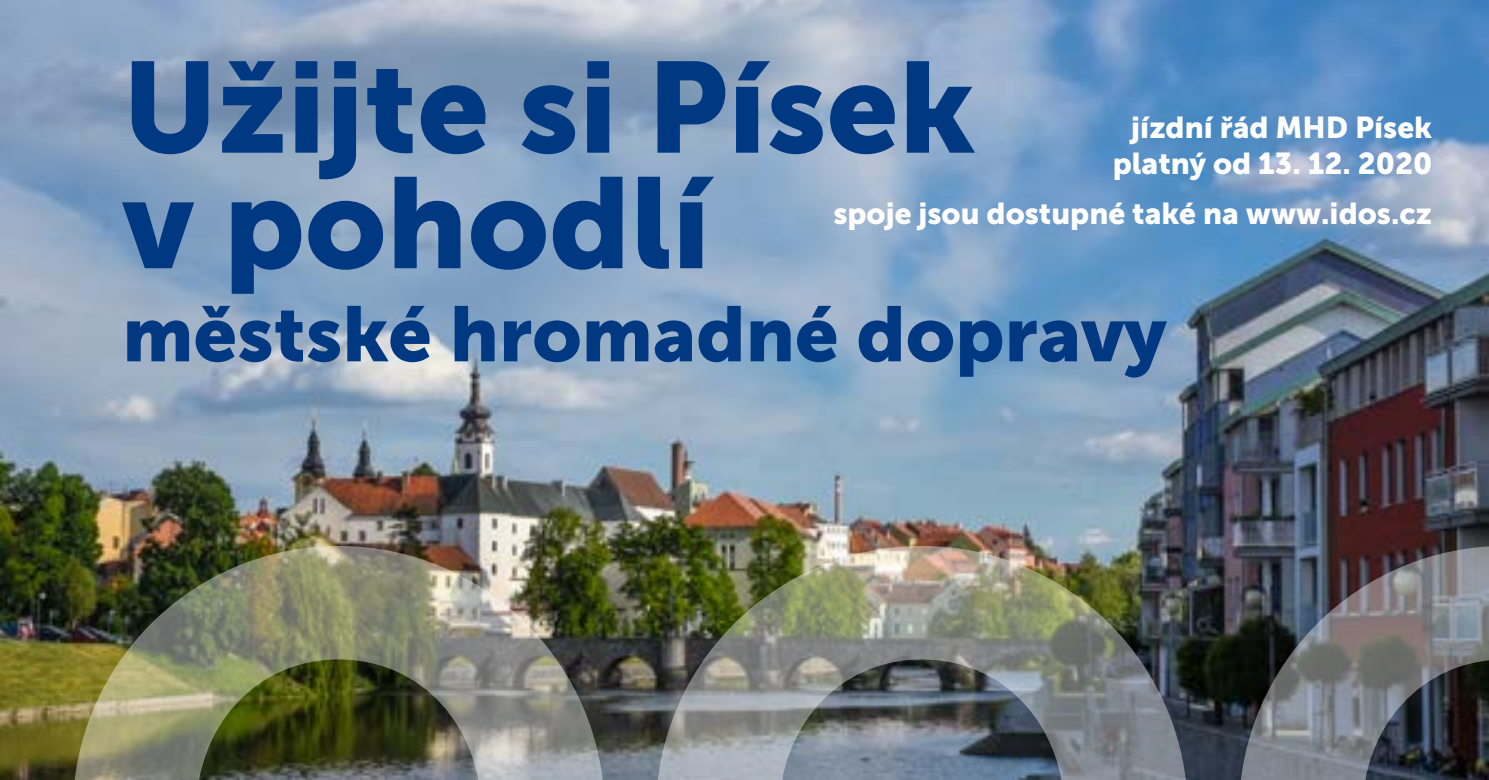
<style>
.page{position:relative;width:1489px;height:780px;background:#fff}
.page>*{position:absolute;margin:0;border:0;box-sizing:border-box;transform-origin:0 0}
.t1{font:128px/115.5px "Museo Sans 900";color:#003882}
.t2{font:77.5px "Museo Sans 900";color:#003882}
.t3{font:30px/36px "Museo Sans 900";color:#fff;text-align:right}
</style>
<div class="page">
<img style="left:0;top:0;width:1488px;height:780px">
<img style="left:73px;top:546px;width:531px;height:234px">
<img style="left:656px;top:546px;width:531px;height:234px">
<svg style="left:1238px;top:546px;width:250px;height:234px;background:#5b5d62"></svg>
<h1 class="t1" style="left:122px;top:50px;width:854px">Užijte si Písek v pohodlí</h1>
<h2 class="t2" style="left:122px;top:290px;width:1045px">městské hromadné dopravy</h2>
<p class="t3" style="left:1112px;top:109px;width:321px">jízdní řád MHD Písek platný od 13. 12. 2020</p>
<p class="t3" style="left:833px;top:196px;width:600px">spoje jsou dostupné také na www.idos.cz</p>
</div>
